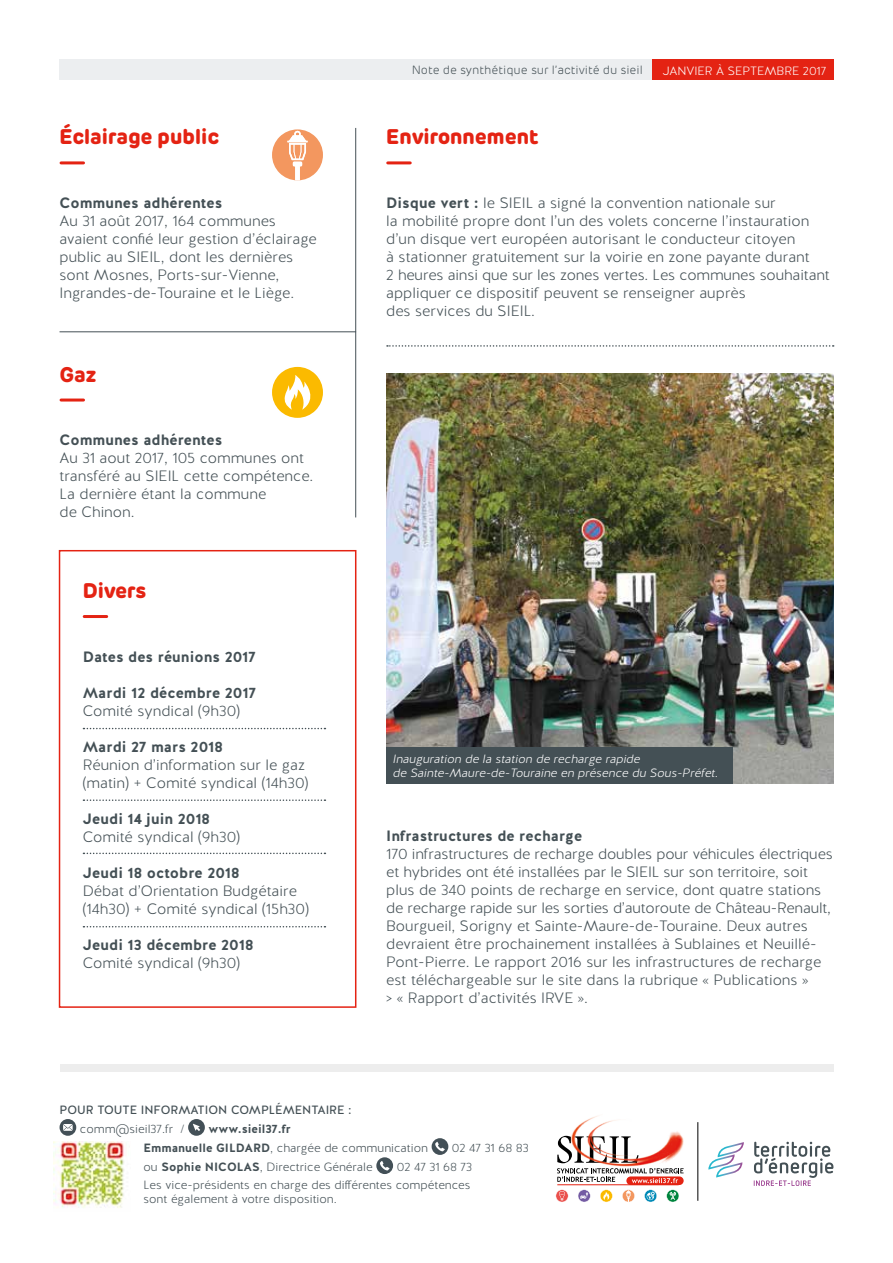
<style>
.page{position:relative;width:893px;height:1263px;background:#fff}
.page>*{position:absolute;margin:0;border:0;box-sizing:border-box;transform-origin:0 0}
.t1{font:700 21px "Rubrik";color:#e42313}
.t2{font:300 15px/18px "Halis R";color:#445055}
.t3{font:700 15px "Halis R";color:#445055}
.t4{font:300 12px/18px "Halis R";color:#445055;text-align:right}
.t5{font:italic 300 12px/14.4px "Halis R";color:#fff}
.t6{font:700 12px/19.2px "Halis R";color:#445055}
.t7{font:300 12px "Rubrik";color:#445055}
.t8{font:12px "Halis R";color:#445055}
.t9{font:300 12px "Halis R";color:#fff}
.s1{font-weight:700}
.s2{font-weight:300}
</style>
<div class="page">
<div style="left:60px;top:1064px;width:773px;height:8px;background:#ededed"></div>
<svg style="left:387px;top:345px;width:447px;height:2px"></svg>
<hr style="left:61px;top:161px;width:23px;height:3px;background:#e42313">
<hr style="left:388px;top:161px;width:22px;height:3px;background:#e42313">
<hr style="left:61px;top:398px;width:23px;height:3px;background:#e42313">
<hr style="left:355px;top:128px;width:1px;height:389px;background:#445055">
<hr style="left:60px;top:331px;width:296px;height:1px;background:#445055">
<img style="left:386px;top:373px;width:447px;height:410px">
<svg style="left:272px;top:366px;width:51px;height:52px"></svg>
<svg style="left:272px;top:129px;width:51px;height:52px"></svg>
<div style="left:386px;top:747px;width:346px;height:36px;background:#445055"></div>
<div style="left:59px;top:550px;width:297px;height:458px;border:2px solid #e42313"></div>
<hr style="left:84px;top:615px;width:23px;height:3px;background:#e42313">
<svg style="left:83px;top:728px;width:242px;height:1px"></svg>
<svg style="left:83px;top:799px;width:242px;height:2px"></svg>
<svg style="left:83px;top:853px;width:242px;height:1px"></svg>
<svg style="left:83px;top:926px;width:242px;height:1px"></svg>
<div style="left:60px;top:1119px;width:16px;height:17px;background:#435057;border-radius:50%"></div>
<svg style="left:63px;top:1124px;width:10px;height:7px"></svg>
<div style="left:188px;top:1119px;width:17px;height:17px;background:#435057;border-radius:50%"></div>
<svg style="left:193px;top:1124px;width:7px;height:7px"></svg>
<div style="left:432px;top:1138px;width:16px;height:17px;background:#435057;border-radius:50%"></div>
<svg style="left:435px;top:1142px;width:10px;height:9px"></svg>
<div style="left:376px;top:1157px;width:17px;height:17px;background:#435057;border-radius:50%"></div>
<svg style="left:380px;top:1161px;width:9px;height:9px"></svg>
<svg style="left:626px;top:1176px;width:58px;height:9px"></svg>
<svg style="left:557px;top:1136px;width:127px;height:47px"></svg>
<img style="left:569px;top:1116px;width:115px;height:52px">
<hr style="left:557px;top:1184px;width:122px;height:1px;background:#e42313">
<svg style="left:622px;top:1189px;width:13px;height:13px"></svg>
<svg style="left:666px;top:1189px;width:13px;height:13px"></svg>
<svg style="left:600px;top:1189px;width:13px;height:13px"></svg>
<svg style="left:556px;top:1189px;width:12px;height:13px"></svg>
<svg style="left:578px;top:1189px;width:13px;height:13px"></svg>
<svg style="left:644px;top:1189px;width:13px;height:13px"></svg>
<hr style="left:698px;top:1122px;width:1px;height:79px;background:#000">
<svg style="left:708px;top:1142px;width:36px;height:35px"></svg>
<svg style="left:754px;top:1142px;width:79px;height:44px"></svg>
<img style="left:53px;top:1141px;width:71px;height:67px">
<div style="left:60px;top:59px;width:592px;height:21px;background:#eceef0"></div>
<div style="left:652px;top:59px;width:181px;height:21px;background:#e42313"></div>
<p class="t7" style="left:412px;top:63px;width:233px">Note de synthétique sur l’activité du sieil</p>
<p class="t9" style="left:663px;top:63px;width:165px">JANVIER À SEPTEMBRE 2017</p>
<h1 class="t1" style="left:60px;top:124px;width:161px">Éclairage public</h1>
<h1 class="t1" style="left:386px;top:124px;width:153px">Environnement</h1>
<p class="t3" style="left:60px;top:193px;width:164px">Communes adhérentes</p>
<p class="t2" style="left:60px;top:213px;width:259px">Au 31 août 2017, 164 communes avaient confié leur gestion d’éclairage public au SIEIL, dont les dernières sont Mosnes, Ports-sur-Vienne, Ingrandes-de-Touraine et le Liège.</p>
<h1 class="t1" style="left:60px;top:361px;width:38px">Gaz</h1>
<p class="t3" style="left:60px;top:430px;width:164px">Communes adhérentes</p>
<p class="t2" style="left:60px;top:450px;width:255px">Au 31 aout 2017, 105 communes ont transféré au SIEIL cette compétence.<br>La dernière étant la commune<br>de Chinon.</p>
<h1 class="t1" style="left:83px;top:577px;width:65px">Divers</h1>
<p class="t3" style="left:83px;top:647px;width:175px">Dates des réunions 2017</p>
<p class="t3" style="left:83px;top:683px;width:175px">Mardi 12 décembre 2017</p>
<p class="t2" style="left:83px;top:702px;width:159px">Comité syndical (9h30)</p>
<p class="t3" style="left:83px;top:737px;width:142px">Mardi 27 mars 2018</p>
<p class="t2" style="left:83px;top:756px;width:227px">Réunion d’information sur le gaz (matin) + Comité syndical (14h30)</p>
<p class="t3" style="left:83px;top:809px;width:129px">Jeudi 14 juin 2018</p>
<p class="t2" style="left:83px;top:828px;width:159px">Comité syndical (9h30)</p>
<p class="t3" style="left:83px;top:863px;width:158px">Jeudi 18 octobre 2018</p>
<p class="t2" style="left:83px;top:882px;width:228px">Débat d’Orientation Budgétaire (14h30) + Comité syndical (15h30)</p>
<p class="t3" style="left:83px;top:935px;width:172px">Jeudi 13 décembre 2018</p>
<p class="t2" style="left:83px;top:954px;width:159px">Comité syndical (9h30)</p>
<p class="t2" style="left:386px;top:195px;width:445px"><span class="s1">Disque vert :</span> le SIEIL a signé la convention nationale sur<br>la mobilité propre dont l’un des volets concerne l’instauration d’un disque vert européen autorisant le conducteur citoyen<br>à stationner gratuitement sur la voirie en zone payante durant<br>2 heures ainsi que sur les zones vertes. Les communes souhaitant appliquer ce dispositif peuvent se renseigner auprès<br>des services du SIEIL.</p>
<p class="t5" style="left:393px;top:752px;width:330px">Inauguration de la station de recharge rapide<br>de Sainte-Maure-de-Touraine en présence du Sous-Préfet.</p>
<p class="t3" style="left:386px;top:826px;width:198px">Infrastructures de recharge</p>
<p class="t2" style="left:386px;top:845px;width:448px">170 infrastructures de recharge doubles pour véhicules électriques et hybrides ont été installées par le SIEIL sur son territoire, soit plus de 340 points de recharge en service, dont quatre stations de recharge rapide sur les sorties d’autoroute de Château-Renault, Bourgueil, Sorigny et Sainte-Maure-de-Touraine. Deux autres devraient être prochainement installées à Sublaines et Neuillé-Pont-Pierre. Le rapport 2016 sur les infrastructures de recharge est téléchargeable sur le site dans la rubrique « Publications »<br>&gt; « Rapport d’activités IRVE ».</p>
<p class="t8" style="left:60px;top:1102px;width:294px">POUR TOUTE INFORMATION COMPLÉMENTAIRE :</p>
<p class="t4" style="left:80px;top:1120px;width:106px">comm@sieil37.fr /</p>
<p class="t6" style="left:144px;top:1119px;width:286px;text-indent:65px">www.sieil37.fr<br>Emmanuelle GILDARD<span class="s2">, chargée de communication</span></p>
<p class="t4" style="left:452px;top:1139px;width:78px">02 47 31 68 83</p>
<p class="t4" style="left:144px;top:1158px;width:231px">ou <span class="s1">Sophie NICOLAS</span>, Directrice Générale</p>
<p class="t4" style="left:144px;top:1158px;width:330px">02 47 31 68 73<br>Les vice-présidents en charge des différentes compétences</p>
<p class="t4" style="left:144px;top:1191px;width:195px">sont également à votre disposition.</p>
</div>
